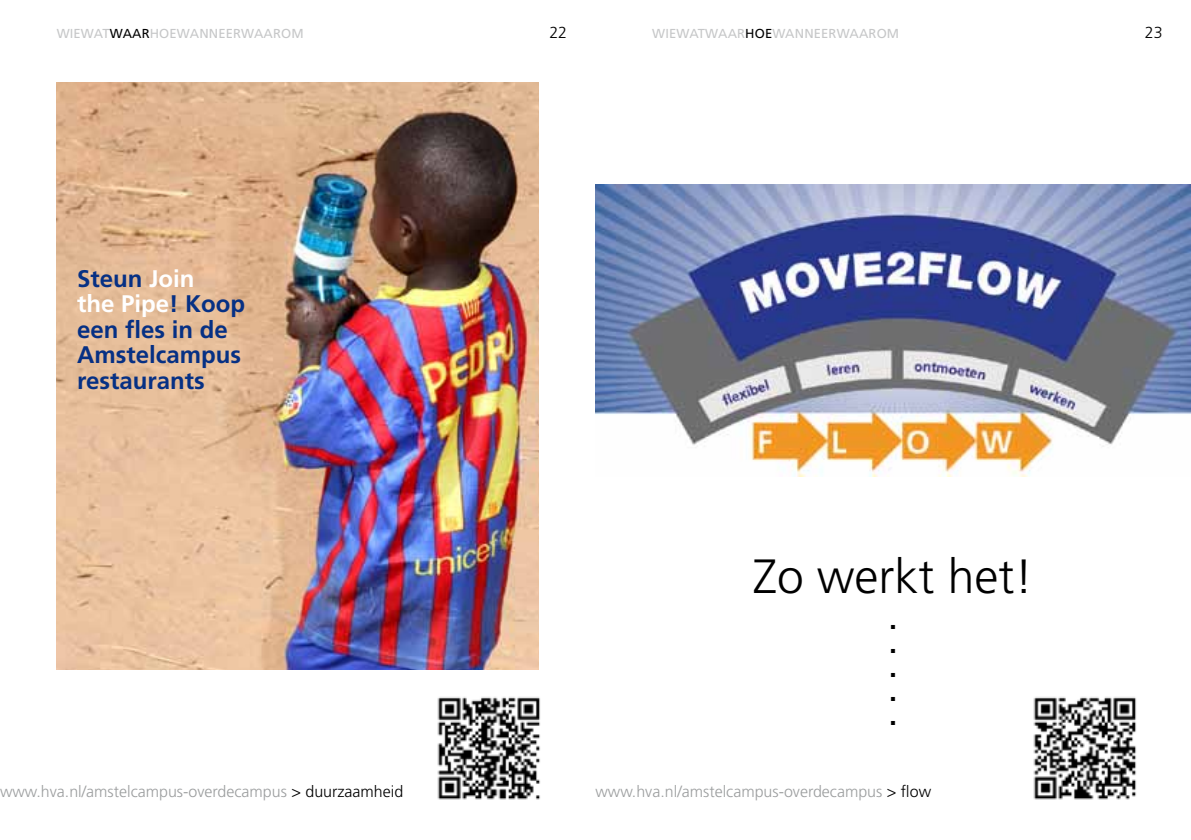
<style>
.page{position:relative;width:1191px;height:840px;background:#fff}
.page>*{position:absolute;margin:0;border:0;box-sizing:border-box;transform-origin:0 0}
.t1{font:300 48px/36px "Frutiger";color:#000;text-align:center}
.t2{font:700 24px/25.6px "Frutiger";color:#063084}
.t3{font:300 16px "Frutiger";color:#9c9e9f}
.t4{font:300 16px "Frutiger";color:#000}
.t5{font:13px "Frutiger";letter-spacing:.01em;color:#c6c7c8}
.s1{color:#000}
.s2{color:#fff}
</style>
<div class="page">
<img style="left:595px;top:184px;width:596px;height:292px">
<img style="left:1033px;top:697px;width:103px;height:103px">
<img style="left:57px;top:82px;width:482px;height:587px">
<img style="left:437px;top:697px;width:103px;height:103px">
<p class="t5" style="left:57px;top:26px;width:248px">WIEWAT<span class="s1">WAAR</span>HOEWANNEERWAAROM</p>
<p class="t4" style="left:549px;top:23px;width:19px">22</p>
<p class="t5" style="left:652px;top:26px;width:248px">WIEWATWAAR<span class="s1">HOE</span>WANNEERWAAROM</p>
<p class="t4" style="left:1144px;top:23px;width:19px">23</p>
<h2 class="t2" style="left:77px;top:265px;width:170px">Steun <span class="s2">Join<br>the Pipe</span>! Koop een fles in de<br>Amstelcampus restaurants</h2>
<h1 class="t1" style="left:753px;top:558px;width:282px">Zo werkt het! .</h1>
<h1 class="t1" style="left:886px;top:618px;width:15px">.</h1>
<h1 class="t1" style="left:886px;top:642px;width:15px">.</h1>
<h1 class="t1" style="left:886px;top:666px;width:15px">.</h1>
<h1 class="t1" style="left:886px;top:690px;width:15px">.</h1>
<p class="t3" style="left:0;top:782px;width:405px">www.hva.nl/amstelcampus-overdecampus <span class="s1">&gt; duurzaamheid</span></p>
<p class="t3" style="left:595px;top:782px;width:337px">www.hva.nl/amstelcampus-overdecampus <span class="s1">&gt; flow</span></p>
</div>
